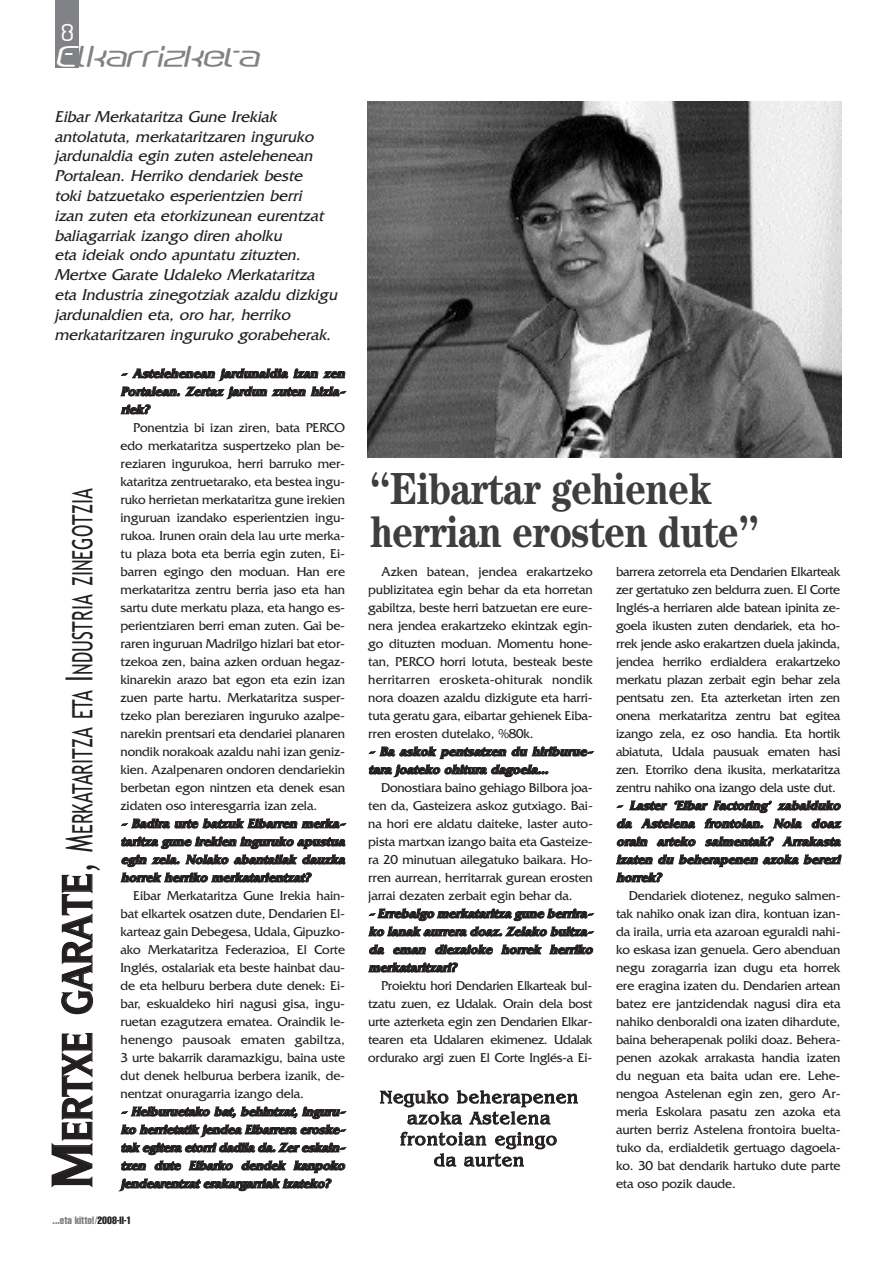
<style>
.page{position:relative;width:893px;height:1263px;background:#fff}
.page>*{position:absolute;margin:0;border:0;box-sizing:border-box;transform-origin:0 0}
.t1{font:700 45px/43.5px "Century";letter-spacing:-.025em;color:#3e3e3f;scale:.85 1}
.t2{font:italic 33px "Q Switch Ax";color:#808285}
.t3{font:28.2px "Trebuchet MS";color:#231f20;scale:.65 1}
.t4{font:27px "Q Switch Ax";color:#fff;scale:.7 1}
.t5{font:18px/21px "Benguiat";letter-spacing:.05em;color:#231f20;text-align:center}
.t6{font:italic 16.5px/19.8px "Fritz";color:#231f20}
.t7{font:13.5px/18px "Friz Quadrata";letter-spacing:-.01em;color:#231f20;text-align:justify}
.t8{font:italic 700 13.5px/18px "Friz Quadrata";letter-spacing:-.015em;color:#231f20;text-align:justify}
.t9{font:extra-condensed 10.5px "Helvetica";color:#808285}
.s1{color:#fff}
.s2{font-size:43.5px}
.s3{font-size:37.5px}
.s4{color:#231f20}
</style>
<div class="page">
<div style="left:56px;top:0;width:23px;height:68px;background:#808285"></div>
<img style="left:368px;top:101px;width:474px;height:356px">
<h3 class="t4" style="left:60px;top:24px;width:18px">8</h3>
<h2 class="t2" style="left:53px;top:46px;width:205px"><span class="s1">E</span>lkarrizketa</h2>
<p class="t6" style="left:54px;top:106px;width:287px">Eibar Merkataritza Gune Irekiak antolatuta, merkataritzaren inguruko jardunaldia egin zuten astelehenean Portalean. Herriko dendariek beste<br>toki batzuetako esperientzien berri<br>izan zuten eta etorkizunean eurentzat baliagarriak izango diren aholku<br>eta ideiak ondo apuntatu zituzten.<br>Mertxe Garate Udaleko Merkataritza eta Industria zinegotziak azaldu dizkigu jardunaldien eta, oro har, herriko merkataritzaren inguruko gorabeherak.</p>
<h3 class="t3" style="left:66px;top:873px;width:593px;rotate:-90deg"><span class="s2">,</span> <span class="s3">M</span>ERKATARITZA ETA <span class="s3">I</span>NDUSTRIA ZINEGOTZIA</h3>
<p class="t8" style="left:121px;top:364px;width:228px">- Astelehenean jardunaldia izan zen Portalean. Zertaz jardun zuten hizla&shy;riek?</p>
<p class="t7" style="left:121px;top:418px;width:226px;text-indent:13px">Ponentzia bi izan ziren, bata PERCO edo merkataritza suspertzeko plan be&shy;reziaren ingurukoa, herri barruko mer&shy;kataritza zentruetarako, eta bestea ingu&shy;ruko herrietan merkataritza gune irekien inguruan izandako esperientzien ingu&shy;rukoa. Irunen orain dela lau urte merka&shy;tu plaza bota eta berria egin zuten, Ei&shy;barren egingo den moduan. Han ere merkataritza zentru berria jaso eta han sartu dute merkatu plaza, eta hango es&shy;perientziaren berri eman zuten. Gai be&shy;raren inguruan Madrilgo hizlari bat etor&shy;tzekoa zen, baina azken orduan hegaz&shy;kinarekin arazo bat egon eta ezin izan zuen parte hartu. Merkataritza susper&shy;tzeko plan bereziaren inguruko azalpe&shy;narekin prentsari eta dendariei planaren nondik norakoak azaldu nahi izan geniz&shy;kien. Azalpenaren ondoren dendariekin berbetan egon nintzen eta denek esan zidaten oso interesgarria izan zela.</p>
<p class="t8" style="left:121px;top:814px;width:228px;text-align:left">- Badira urte batzuk Eibarren merka - taritza gune irekien inguruko apustua egin zela. Nolako abantailak dauzka horrek herriko merkatarientzat?</p>
<p class="t7" style="left:121px;top:886px;width:226px;text-indent:13px">Eibar Merkataritza Gune Irekia hain&shy;bat elkartek osatzen dute, Dendarien El&shy;karteaz gain Debegesa, Udala, Gipuzko&shy;ako Merkataritza Federazioa, El Corte Inglés, ostalariak eta beste hainbat dau&shy;de eta helburu berbera dute denek: Ei&shy;bar, eskualdeko hiri nagusi gisa, ingu&shy;ruetan ezagutzera ematea. Oraindik le&shy;henengo pausoak ematen gabiltza, 3 urte bakarrik daramazkigu, baina uste dut denek helburua berbera izanik, de&shy;nentzat onuragarria izango dela.</p>
<p class="t8" style="left:121px;top:1102px;width:228px">- Helburuetako bat, behintzat, inguru&shy;ko herrietatik jendea Eibarrera eroske&shy;tak egitera etorri dadila da. Zer eskain&shy;tzen dute Eibarko dendek kanpoko jendearentzat erakargarriak izateko?</p>
<p class="t9" style="left:53px;top:1216px;width:80px">...eta kitto!/<span class="s4">2008-II-1</span></p>
<h1 class="t1" style="left:370px;top:470px;width:459px">“Eibartar gehienek herrian erosten dute”</h1>
<p class="t7" style="left:368px;top:562px;width:226px;text-indent:13px">Azken batean, jendea erakartzeko publizitatea egin behar da eta horretan gabiltza, beste herri batzuetan ere eure&shy;nera jendea erakartzeko ekintzak egin&shy;go dituzten moduan. Momentu hone&shy;tan, PERCO horri lotuta, besteak beste herritarren erosketa-ohiturak nondik nora doazen azaldu dizkigute eta harri&shy;tuta geratu gara, eibartar gehienek Eiba&shy;rren erosten dutelako, %80k.</p>
<p class="t8" style="left:369px;top:742px;width:228px">- Ba askok pentsatzen du hiriburue&shy;tara joateko ohitura dagoela...</p>
<p class="t7" style="left:368px;top:778px;width:226px;text-indent:13px">Donostiara baino gehiago Bilbora joa&shy;ten da, Gasteizera askoz gutxiago. Bai&shy;na hori ere aldatu daiteke, laster auto&shy;pista martxan izango baita eta Gasteize&shy;ra 20 minutuan ailegatuko baikara. Ho&shy;rren aurrean, herritarrak gurean erosten jarrai dezaten zerbait egin behar da.</p>
<p class="t8" style="left:369px;top:904px;width:228px">- Errebalgo merkataritza gune berrira - ko lanak aurrera doaz. Zelako bultza&shy;da eman diezaioke horrek herriko merkataritzari?</p>
<p class="t7" style="left:368px;top:976px;width:226px;text-indent:13px">Proiektu hori Dendarien Elkarteak bul&shy;tzatu zuen, ez Udalak. Orain dela bost urte azterketa egin zen Dendarien Elkar&shy;tearen eta Udalaren ekimenez. Udalak ordurako argi zuen El Corte Inglés-a Ei-</p>
<h3 class="t5" style="left:380px;top:1086px;width:200px">Neguko beherapenen azoka Astelena frontoian egingo<br>da aurten</h3>
<p class="t7" style="left:616px;top:562px;width:226px">barrera zetorrela eta Dendarien Elkarteak zer gertatuko zen beldurra zuen. El Corte Inglés-a herriaren alde batean ipinita ze&shy;goela ikusten zuten dendariek, eta ho&shy;rrek jende asko erakartzen duela jakinda, jendea herriko erdialdera erakartzeko merkatu plazan zerbait egin behar zela pentsatu zen. Eta azterketan irten zen onena merkataritza zentru bat egitea izango zela, ez oso handia. Eta hortik abiatuta, Udala pausuak ematen hasi zen. Etorriko dena ikusita, merkataritza zentru nahiko ona izango dela uste dut.</p>
<p class="t8" style="left:616px;top:796px;width:227px;text-align:left">- Laster ‘Eibar Factoring’ zabalduko da Astelena frontoian. Nola doaz orain arteko salmentak? Arrakasta izaten du beherapenen azoka berezi horrek?</p>
<p class="t7" style="left:616px;top:886px;width:226px;text-indent:13px">Dendariek diotenez, neguko salmen&shy;tak nahiko onak izan dira, kontuan izan&shy;da iraila, urria eta azaroan eguraldi nahi&shy;ko eskasa izan genuela. Gero abenduan negu zoragarria izan dugu eta horrek ere eragina izaten du. Dendarien artean batez ere jantzidendak nagusi dira eta nahiko denboraldi ona izaten dihardute, baina beherapenak poliki doaz. Behera&shy;penen azokak arrakasta handia izaten du neguan eta baita udan ere. Lehe&shy;nengoa Astelenan egin zen, gero Ar&shy;meria Eskolara pasatu zen azoka eta aurten berriz Astelena frontoira buelta&shy;tuko da, erdialdetik gertuago dagoela&shy;ko. 30 bat dendarik hartuko dute parte eta oso pozik daude.</p>
</div>
